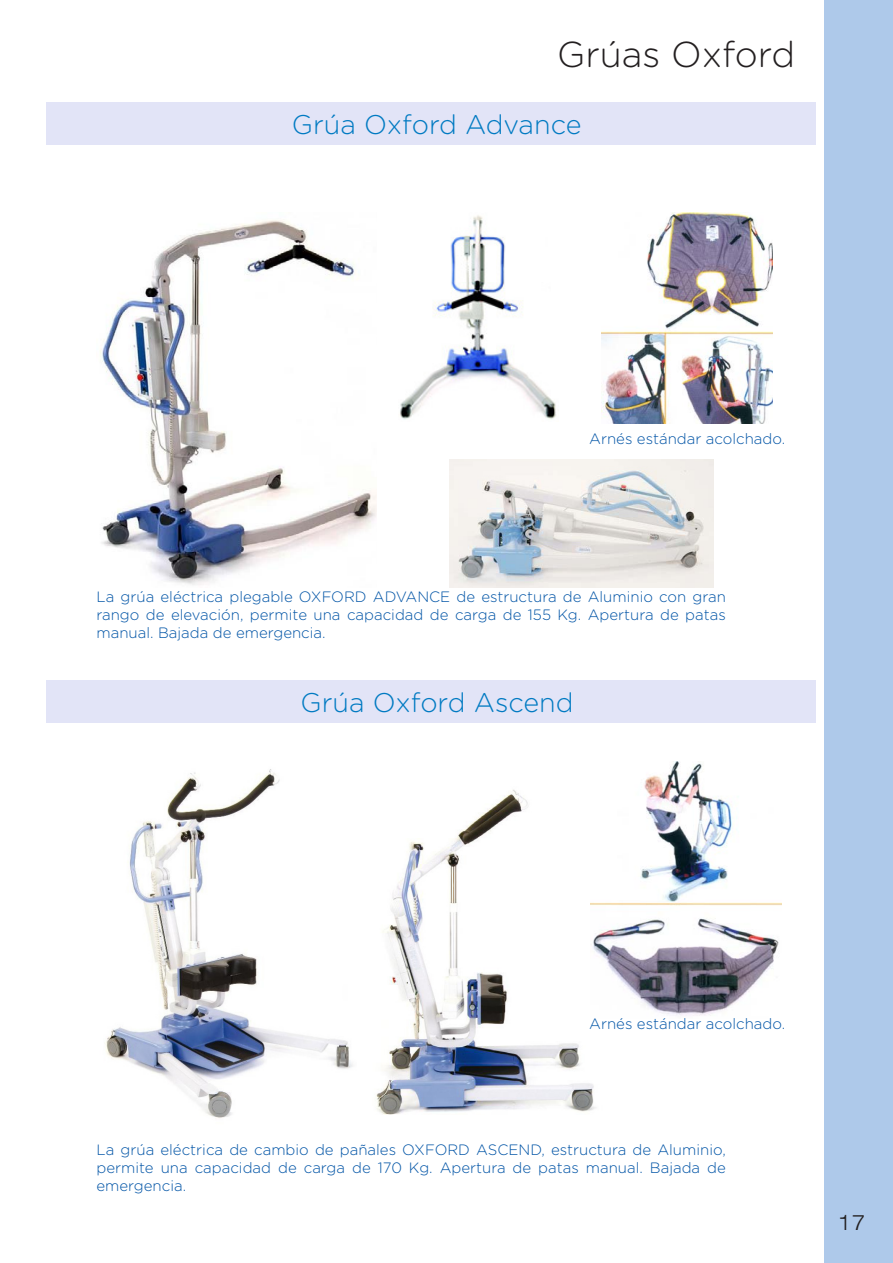
<style>
.page{position:relative;width:893px;height:1263px;background:#fff}
.page>*{position:absolute;margin:0;border:0;box-sizing:border-box;transform-origin:0 0}
.titulo_mamparas{font:300 36px "Gotham Rounded";color:#231f20}
.t1{font:300 27px "Gotham Rounded";color:#007ac2}
.t2{font:300 expanded 21px "Swiss 721 BT";color:#231f20}
.textos_vic{font:300 15px/18px "Gotham Rounded";color:#0154a6;text-align:justify}
</style>
<div class="page">
<div style="left:825px;top:0;width:68px;height:1263px;background:#aec9ea"></div>
<div style="left:47px;top:102px;width:769px;height:43px;background:#e2e4f7"></div>
<div style="left:47px;top:680px;width:769px;height:43px;background:#e2e4f7"></div>
<img style="left:100px;top:220px;width:277px;height:365px">
<img style="left:400px;top:215px;width:156px;height:205px">
<img style="left:105px;top:769px;width:248px;height:349px">
<img style="left:376px;top:789px;width:220px;height:326px">
<img style="left:590px;top:762px;width:192px;height:256px">
<img style="left:602px;top:212px;width:170px;height:211px">
<img style="left:450px;top:459px;width:264px;height:128px">
<p class="titulo_mamparas" style="left:557px;top:30px;width:239px">Grúas Oxford</p>
<p class="t1" style="left:292px;top:107px;width:291px">Grúa Oxford Advance</p>
<p class="textos_vic" style="left:589px;top:429px;width:197px">Arnés estándar acolchado.</p>
<p class="textos_vic" style="left:97px;top:587px;width:631px">La grúa eléctrica plegable OXFORD ADVANCE de estructura de Aluminio con gran rango de elevación, permite una capacidad de carga de 155 Kg. Apertura de patas manual. Bajada de emergencia.</p>
<p class="t1" style="left:301px;top:685px;width:275px">Grúa Oxford Ascend</p>
<p class="textos_vic" style="left:589px;top:1014px;width:197px">Arnés estándar acolchado.</p>
<p class="textos_vic" style="left:97px;top:1140px;width:631px">La grúa eléctrica de cambio de pañales OXFORD ASCEND, estructura de Aluminio, permite una capacidad de carga de 170 Kg. Apertura de patas manual. Bajada de emergencia.</p>
<p class="t2" style="left:838px;top:1210px;width:29px">17</p>
</div>
